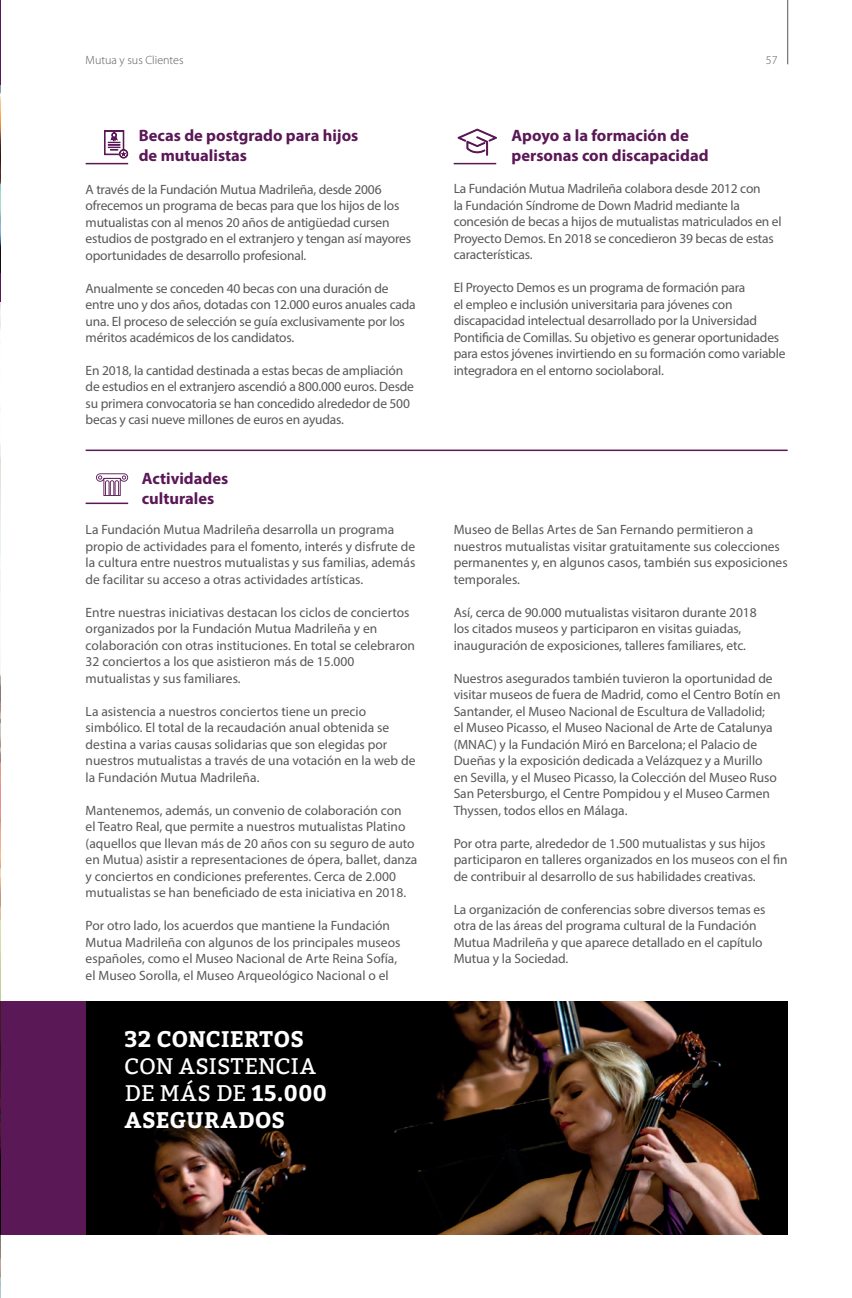
<style>
.page{position:relative;width:852px;height:1298px;background:#fff}
.page>*{position:absolute;margin:0;border:0;box-sizing:border-box;transform-origin:0 0}
.t1{font:22.5px/27px "Bitter";letter-spacing:.01em;color:#fff}
.t2{font:700 22.5px "Bitter";letter-spacing:.005em;color:#fff}
.t3{font:700 16.5px/19.8px "Myriad Pro";color:#5a1856}
.t4{font:13.5px/16.5px "Myriad Pro";letter-spacing:-.005em;color:#57585a}
.t5{font:300 12px "Myriad Pro";color:#57585a}
.s1{font-weight:700}
</style>
<div class="page">
<hr style="left:787px;top:0;width:1px;height:64px;background:#57585a">
<img style="left:0;top:302px;width:1px;height:994px">
<hr style="left:0;top:0;width:1px;height:302px;background:#5a1856">
<img style="left:0;top:86px;width:1px;height:186px">
<hr style="left:86px;top:503px;width:42px;height:1px;background:#5a1856">
<hr style="left:86px;top:450px;width:701px;height:1px;background:#5a1856">
<hr style="left:86px;top:163px;width:42px;height:1px;background:#5a1856">
<svg style="left:104px;top:130px;width:24px;height:28px"></svg>
<hr style="left:453px;top:163px;width:43px;height:1px;background:#5a1856">
<svg style="left:457px;top:129px;width:39px;height:27px"></svg>
<svg style="left:96px;top:473px;width:32px;height:23px"></svg>
<img style="left:86px;top:1002px;width:701px;height:233px">
<div style="left:1px;top:1002px;width:85px;height:233px;background:#5a1856"></div>
<img style="left:0;top:1002px;width:1px;height:233px">
<p class="t5" style="left:86px;top:54px;width:99px">Mutua y sus Clientes</p>
<p class="t5" style="left:765px;top:54px;width:13px">57</p>
<p class="t3" style="left:139px;top:125px;width:221px">Becas de postgrado para hijos de mutualistas</p>
<p class="t3" style="left:511px;top:125px;width:198px">Apoyo a la formación de personas con discapacidad</p>
<p class="t4" style="left:86px;top:181px;width:327px">A través de la Fundación Mutua Madrileña, desde 2006 ofrecemos un programa de becas para que los hijos de los mutualistas con al menos 20 años de antigüedad cursen estudios de postgrado en el extranjero y tengan así mayores oportunidades de desarrollo profesional.</p>
<p class="t4" style="left:86px;top:279px;width:331px">Anualmente se conceden 40 becas con una duración de entre uno y dos años, dotadas con 12.000 euros anuales cada una. El proceso de selección se guía exclusivamente por los méritos académicos de los candidatos.</p>
<p class="t4" style="left:86px;top:362px;width:330px">En 2018, la cantidad destinada a estas becas de ampliación de estudios en el extranjero ascendió a 800.000 euros. Desde su primera convocatoria se han concedido alrededor de 500 becas y casi nueve millones de euros en ayudas.</p>
<p class="t3" style="left:142px;top:468px;width:88px">Actividades culturales</p>
<p class="t4" style="left:86px;top:521px;width:331px">La Fundación Mutua Madrileña desarrolla un programa propio de actividades para el fomento, interés y disfrute de la cultura entre nuestros mutualistas y sus familias, además de facilitar su acceso a otras actividades artísticas.</p>
<p class="t4" style="left:86px;top:604px;width:331px">Entre nuestras iniciativas destacan los ciclos de conciertos organizados por la Fundación Mutua Madrileña y en colaboración con otras instituciones. En total se celebraron 32 conciertos a los que asistieron más de 15.000 mutualistas y sus familiares.</p>
<p class="t4" style="left:86px;top:703px;width:331px">La asistencia a nuestros conciertos tiene un precio simbólico. El total de la recaudación anual obtenida se destina a varias causas solidarias que son elegidas por nuestros mutualistas a través de una votación en la web de la Fundación Mutua Madrileña.</p>
<p class="t4" style="left:86px;top:802px;width:333px">Mantenemos, además, un convenio de colaboración con<br>el Teatro Real, que permite a nuestros mutualistas Platino (aquellos que llevan más de 20 años con su seguro de auto en Mutua) asistir a representaciones de ópera, ballet, danza y conciertos en condiciones preferentes. Cerca de 2.000 mutualistas se han beneficiado de esta iniciativa en 2018.</p>
<p class="t4" style="left:86px;top:917px;width:316px">Por otro lado, los acuerdos que mantiene la Fundación Mutua Madrileña con algunos de los principales museos españoles, como el Museo Nacional de Arte Reina Sofía, el Museo Sorolla, el Museo Arqueológico Nacional o el</p>
<h1 class="t2" style="left:125px;top:1026px;width:181px">32 CONCIERTOS</h1>
<h1 class="t1" style="left:125px;top:1053px;width:204px">CON ASISTENCIA<br>DE MÁS DE <span class="s1">15.000<br>ASEGURADOS</span></h1>
<p class="t4" style="left:453px;top:180px;width:329px">La Fundación Mutua Madrileña colabora desde 2012 con<br>la Fundación Síndrome de Down Madrid mediante la concesión de becas a hijos de mutualistas matriculados en el Proyecto Demos. En 2018 se concedieron 39 becas de estas características.</p>
<p class="t4" style="left:453px;top:279px;width:333px">El Proyecto Demos es un programa de formación para<br>el empleo e inclusión universitaria para jóvenes con discapacidad intelectual desarrollado por la Universidad Pontificia de Comillas. Su objetivo es generar oportunidades para estos jóvenes invirtiendo en su formación como variable integradora en el entorno sociolaboral.</p>
<p class="t4" style="left:453px;top:521px;width:335px">Museo de Bellas Artes de San Fernando permitieron a nuestros mutualistas visitar gratuitamente sus colecciones permanentes y, en algunos casos, también sus exposiciones temporales.</p>
<p class="t4" style="left:453px;top:604px;width:304px">Así, cerca de 90.000 mutualistas visitaron durante 2018 los citados museos y participaron en visitas guiadas, inauguración de exposiciones, talleres familiares, etc.</p>
<p class="t4" style="left:453px;top:670px;width:328px">Nuestros asegurados también tuvieron la oportunidad de visitar museos de fuera de Madrid, como el Centro Botín en Santander, el Museo Nacional de Escultura de Valladolid;<br>el Museo Picasso, el Museo Nacional de Arte de Catalunya (MNAC) y la Fundación Miró en Barcelona; el Palacio de Dueñas y la exposición dedicada a Velázquez y a Murillo<br>en Sevilla, y el Museo Picasso, la Colección del Museo Ruso San Petersburgo, el Centre Pompidou y el Museo Carmen Thyssen, todos ellos en Málaga.</p>
<p class="t4" style="left:453px;top:835px;width:335px">Por otra parte, alrededor de 1.500 mutualistas y sus hijos participaron en talleres organizados en los museos con el fin de contribuir al desarrollo de sus habilidades creativas.</p>
<p class="t4" style="left:453px;top:901px;width:313px">La organización de conferencias sobre diversos temas es otra de las áreas del programa cultural de la Fundación Mutua Madrileña y que aparece detallado en el capítulo Mutua y la Sociedad.</p>
</div>
